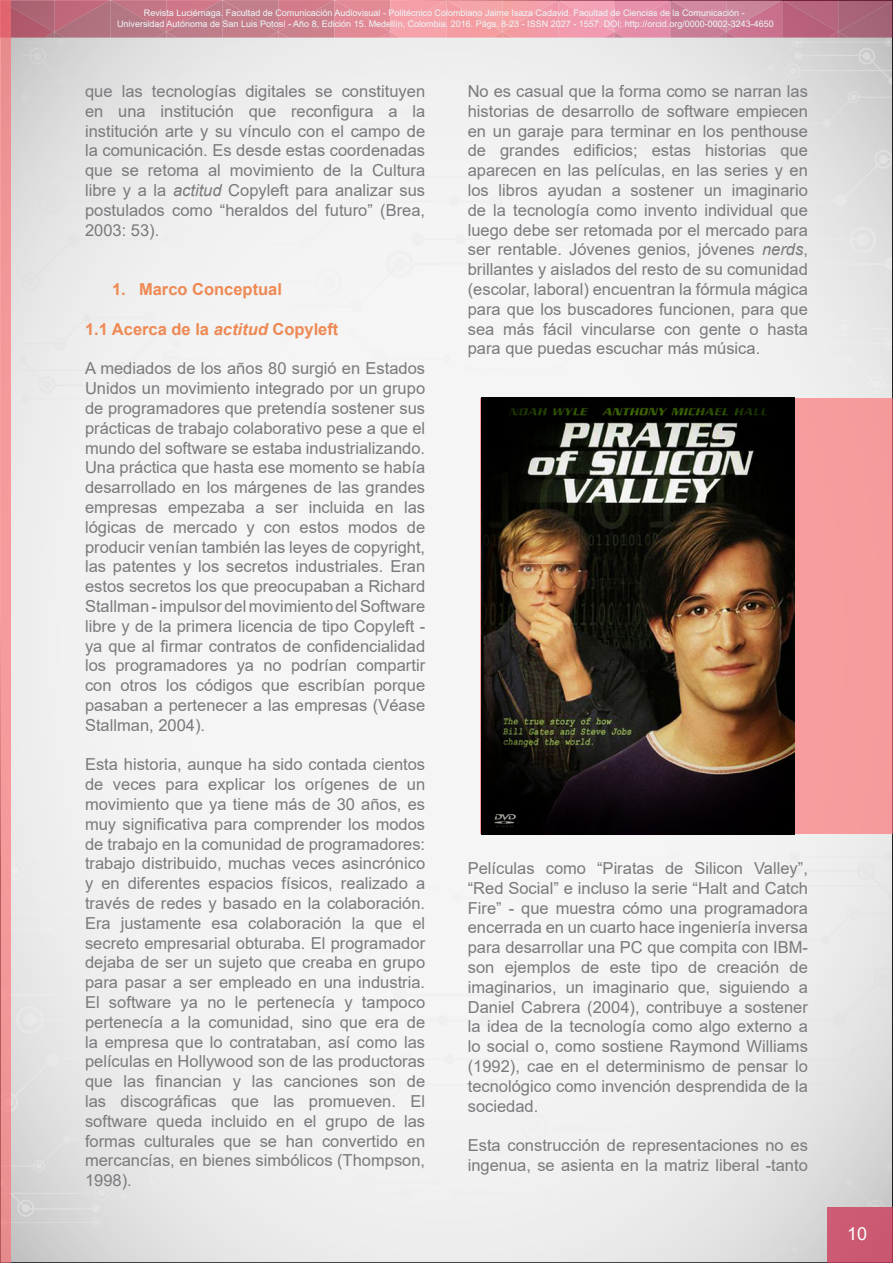
<style>
.page{position:relative;width:893px;height:1263px;background:#fff}
.page>*{position:absolute;margin:0;border:0;box-sizing:border-box;transform-origin:0 0}
.t1{font:18px "Arial";color:#fff}
.t2{font:16.5px/19.8px "Arial";color:#797a7d;text-align:justify}
.t3{font:700 16.5px "Arial";color:#ee8953}
.t4{font:9px/10.8px "Arial";color:#eff8fa;text-align:center}
.s1{font-style:italic}
</style>
<div class="page">
<img style="left:11px;top:38px;width:879px;height:1222px">
<div style="left:827px;top:1207px;width:66px;height:56px;background:#cb5972"></div>
<img style="left:11px;top:32px;width:882px;height:6px">
<img style="left:11px;top:0;width:882px;height:32px">
<svg style="left:44px;top:32px;width:20px;height:6px"></svg>
<svg style="left:156px;top:32px;width:20px;height:6px"></svg>
<svg style="left:380px;top:32px;width:20px;height:6px"></svg>
<svg style="left:604px;top:32px;width:20px;height:6px"></svg>
<svg style="left:828px;top:32px;width:20px;height:6px"></svg>
<svg style="left:268px;top:32px;width:20px;height:6px"></svg>
<svg style="left:492px;top:32px;width:20px;height:6px"></svg>
<svg style="left:716px;top:32px;width:20px;height:6px"></svg>
<svg style="left:0;top:0;width:11px;height:1263px;background:#f09295"></svg>
<div style="left:480px;top:398px;width:413px;height:435px;background:#f89b9e"></div>
<img style="left:482px;top:397px;width:312px;height:437px">
<p class="t4" style="left:117px;top:8px;width:658px">Revista Luciérnaga. Facultad de Comunicación Audiovisual - Politécnico Colombiano Jaime Isaza Cadavid. Facultad de Ciencias de la Comunicación -<br>Universidad Autónoma de San Luis Potosí - Año 8, Edición 15. Medellín, Colombia. 2016. Págs. 8-23 - ISSN 2027 - 1557. DOI: http://orcid.org/0000-0002-3243-4650</p>
<p class="t2" style="left:85px;top:81px;width:342px">que las tecnologías digitales se constituyen en una institución que reconfigura a la institución arte y su vínculo con el campo de la comunicación. Es desde estas coordenadas que se retoma al movimiento de la Cultura libre y a la <span class="s1">actitud</span> Copyleft para analizar sus postulados como “heraldos del futuro” (Brea, 2003: 53).</p>
<p class="t3" style="left:112px;top:278px;width:172px">1. Marco Conceptual</p>
<p class="t3" style="left:85px;top:317px;width:255px">1.1 Acerca de la <span class="s1">actitud</span> Copyleft</p>
<p class="t2" style="left:85px;top:358px;width:342px">A mediados de los años 80 surgió en Estados Unidos un movimiento integrado por un grupo de programadores que pretendía sostener sus prácticas de trabajo colaborativo pese a que el mundo del software se estaba industrializando.<br>Una práctica que hasta ese momento se había desarrollado en los márgenes de las grandes empresas empezaba a ser incluida en las lógicas de mercado y con estos modos de producir venían también las leyes de copyright, las patentes y los secretos industriales. Eran estos secretos los que preocupaban a Richard Stallman - impulsor del movimiento del Software libre y de la primera licencia de tipo Copyleft - ya que al firmar contratos de confidencialidad los programadores ya no podrían compartir con otros los códigos que escribían porque pasaban a pertenecer a las empresas (Véase Stallman, 2004).</p>
<p class="t2" style="left:85px;top:754px;width:342px">Esta historia, aunque ha sido contada cientos de veces para explicar los orígenes de un movimiento que ya tiene más de 30 años, es muy significativa para comprender los modos de trabajo en la comunidad de programadores: trabajo distribuido, muchas veces asincrónico y en diferentes espacios físicos, realizado a través de redes y basado en la colaboración.<br>Era justamente esa colaboración la que el secreto empresarial obturaba. El programador dejaba de ser un sujeto que creaba en grupo para pasar a ser empleado en una industria.<br>El software ya no le pertenecía y tampoco pertenecía a la comunidad, sino que era de la empresa que lo contrataban, así como las películas en Hollywood son de las productoras que las financian y las canciones son de las discográficas que las promueven. El software queda incluido en el grupo de las formas culturales que se han convertido en mercancías, en bienes simbólicos (Thompson, 1998).</p>
<p class="t2" style="left:468px;top:81px;width:342px">No es casual que la forma como se narran las historias de desarrollo de software empiecen en un garaje para terminar en los penthouse de grandes edificios; estas historias que aparecen en las películas, en las series y en los libros ayudan a sostener un imaginario de la tecnología como invento individual que luego debe ser retomada por el mercado para ser rentable. Jóvenes genios, jóvenes <span class="s1">nerds</span>, brillantes y aislados del resto de su comunidad (escolar, laboral) encuentran la fórmula mágica para que los buscadores funcionen, para que sea más fácil vincularse con gente o hasta para que puedas escuchar más música.</p>
<p class="t2" style="left:468px;top:858px;width:342px">Películas como “Piratas de Silicon Valley”, “Red Social” e incluso la serie “Halt and Catch Fire” - que muestra cómo una programadora encerrada en un cuarto hace ingeniería inversa para desarrollar una PC que compita con IBM&shy;son ejemplos de este tipo de creación de imaginarios, un imaginario que, siguiendo a Daniel Cabrera (2004), contribuye a sostener la idea de la tecnología como algo externo a lo social o, como sostiene Raymond Williams (1992), cae en el determinismo de pensar lo tecnológico como invención desprendida de la sociedad.</p>
<p class="t2" style="left:468px;top:1135px;width:342px">Esta construcción de representaciones no es ingenua, se asienta en la matriz liberal -tanto</p>
<p class="t1" style="left:847px;top:1221px;width:22px">10</p>
</div>
